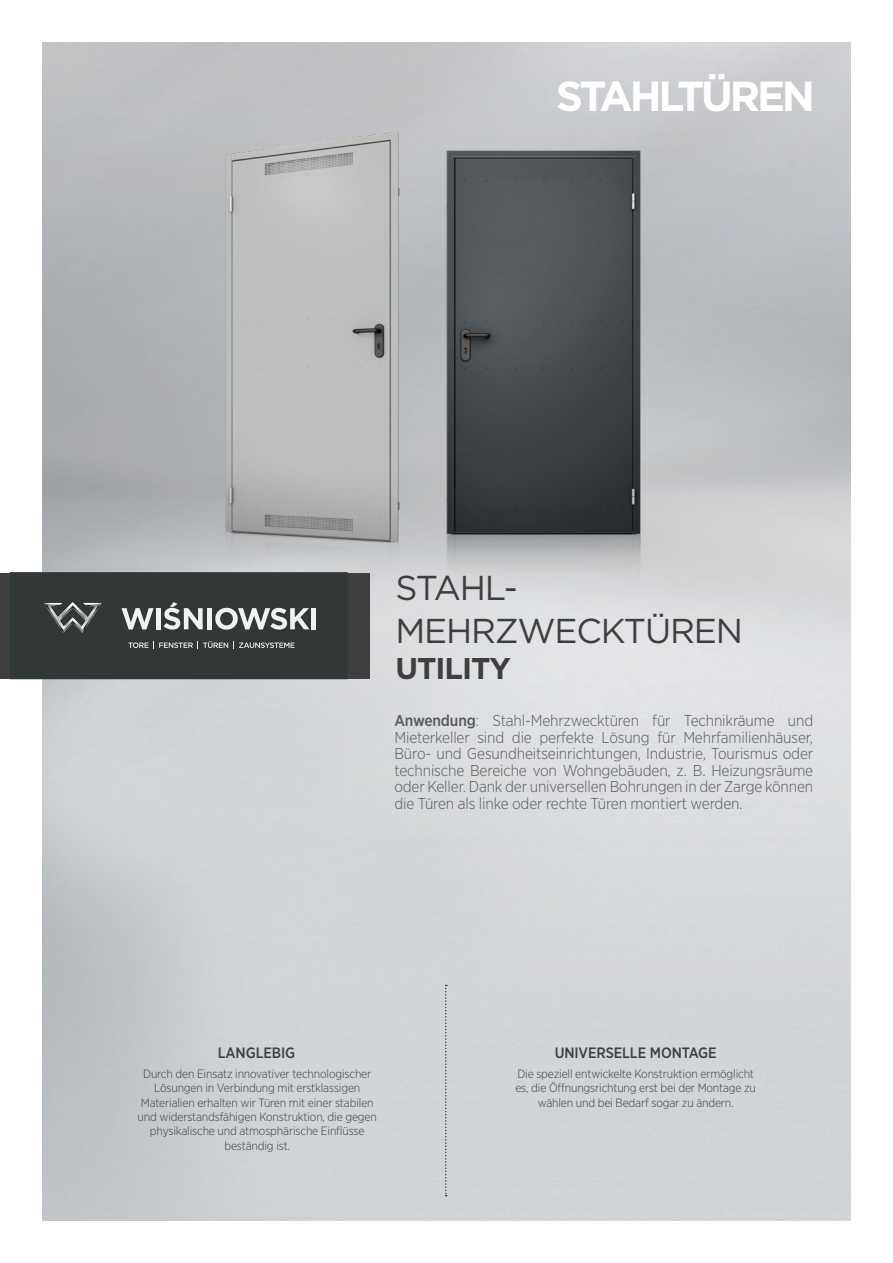
<style>
.page{position:relative;width:893px;height:1263px;background:#fff}
.page>*{position:absolute;margin:0;border:0;box-sizing:border-box;transform-origin:0 0}
.t1{font:700 42px "Gotham";letter-spacing:-.075em;color:#fff}
.t2{font:34.5px/43.2px "Gotham";letter-spacing:-.035em;color:#3e3e3f}
.t3{font:700 30px "Gotham";letter-spacing:-.035em;color:#3e3e3f}
.t4{font:300 15.75px/16.5px "Gotham Narrow";letter-spacing:-.01em;color:#57585a;text-align:justify}
.t5{font:500 15px "Gotham Narrow";letter-spacing:-.01em;color:#3e3e3f}
.t6{font:300 12px/14.4px "Gotham Narrow";letter-spacing:-.01em;color:#3e3e3f;text-align:center}
.s1{font-weight:500}
</style>
<div class="page">
<img style="left:43px;top:43px;width:807px;height:1177px">
<img style="left:64px;top:113px;width:633px;height:498px">
<svg style="left:445px;top:985px;width:2px;height:211px"></svg>
<div style="left:0;top:573px;width:370px;height:106px;background:#3e3e3f"></div>
<div style="left:10px;top:573px;width:337px;height:106px;background:#323738"></div>
<svg style="left:42px;top:601px;width:61px;height:33px"></svg>
<svg style="left:121px;top:608px;width:33px;height:21px"></svg>
<hr style="left:156px;top:608px;width:4px;height:21px;background:#f1f3f2">
<div style="left:207px;top:608px;width:5px;height:21px;background:#f1f3f2"></div>
<svg style="left:215px;top:608px;width:94px;height:22px"></svg>
<div style="left:311px;top:608px;width:5px;height:21px;background:#f1f3f2"></div>
<svg style="left:128px;top:641px;width:100px;height:8px"></svg>
<svg style="left:239px;top:642px;width:55px;height:6px"></svg>
<svg style="left:164px;top:602px;width:39px;height:28px"></svg>
<p class="t1" style="left:556px;top:68px;width:260px">STAHLTÜREN</p>
<p class="t2" style="left:395px;top:565px;width:349px">STAHL-<br>MEHRZWECKTÜREN</p>
<p class="t3" style="left:395px;top:648px;width:117px">UTILITY</p>
<p class="t4" style="left:394px;top:712px;width:420px"><span class="s1">Anwendung</span>: Stahl-Mehrzwecktüren für Technikräume und Mieterkeller sind die perfekte Lösung für Mehrfamilienhäuser, Büro- und Gesundheitseinrichtungen, Industrie, Tourismus oder technische Bereiche von Wohngebäuden, z. B. Heizungsräume oder Keller. Dank der universellen Bohrungen in der Zarge können die Türen als linke oder rechte Türen montiert werden.</p>
<p class="t5" style="left:218px;top:1043px;width:79px">LANGLEBIG</p>
<p class="t6" style="left:138px;top:1066px;width:241px">Durch den Einsatz innovativer technologischer Lösungen in Verbindung mit erstklassigen Materialien erhalten wir Türen mit einer stabilen und widerstandsfähigen Konstruktion, die gegen physikalische und atmosphärische Einflüsse beständig ist.</p>
<p class="t5" style="left:555px;top:1043px;width:163px">UNIVERSELLE MONTAGE</p>
<p class="t6" style="left:515px;top:1066px;width:242px">Die speziell entwickelte Konstruktion ermöglicht es, die Öffnungsrichtung erst bei der Montage zu wählen und bei Bedarf sogar zu ändern.</p>
</div>
